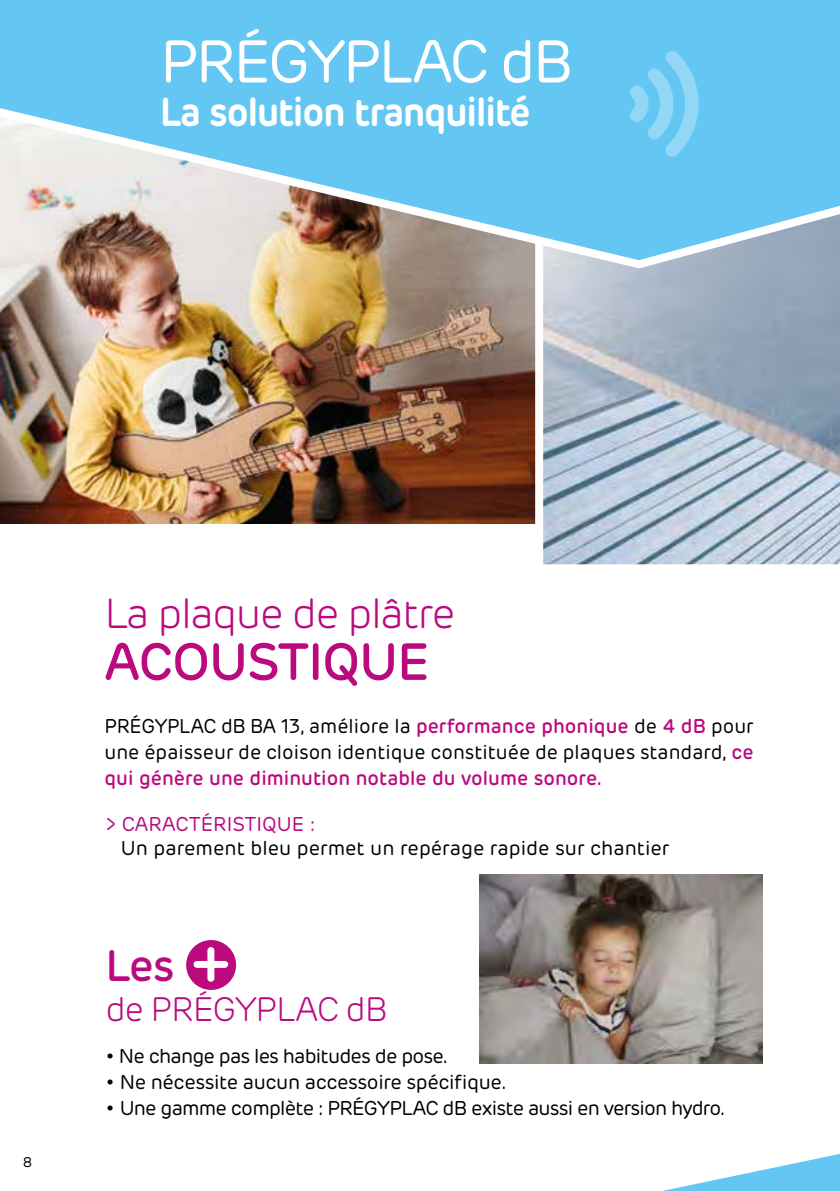
<style>
.page{position:relative;width:840px;height:1191px;background:#fff}
.page>*{position:absolute;margin:0;border:0;box-sizing:border-box;transform-origin:0 0}
.t1{font:500 68px "Rubrik";color:#fff}
.t2{font:60px "Rubrik";letter-spacing:-.05em;color:#fff}
.t3{font:500 52px "Rubrik";letter-spacing:-.02em;color:#ba0a7e}
.t4{font:500 44px "Rubrik";color:#ba0a7e}
.t5{font:300 42px "Rubrik";letter-spacing:-.04em;color:#ba0a7e}
.t6{font:600 40px "Rubrik";letter-spacing:-.03em;color:#fff;scale:.93 1}
.t7{font:300 34px "Rubrik";letter-spacing:-.04em;color:#ba0a7e}
.t8{font:20px/26px "Rubrik";letter-spacing:-.02em;color:#000;text-align:justify}
.t9{font:20px "Rubrik";letter-spacing:-.04em;color:#000}
.t10{font:20px "Rubrik";color:#000}
.t11{font:20px "Rubrik";color:#ba0a7e}
.t12{font:14px "Rubrik";color:#000}
.s1{font-weight:500;color:#ba0a7e}
</style>
<div class="page">
<img style="left:543px;top:272px;width:296px;height:292px">
<img style="left:0;top:272px;width:535px;height:251px">
<svg style="left:0;top:0;width:839px;height:272px;background:#81c5e2"></svg>
<svg style="left:629px;top:50px;width:69px;height:107px;background:#76cdf4"></svg>
<img style="left:479px;top:874px;width:282px;height:189px">
<svg style="left:662px;top:1154px;width:177px;height:37px"></svg>
<div style="left:186px;top:940px;width:50px;height:50px;background:#ba0a7e;border-radius:50%"></div>
<h2 class="t2" style="left:160px;top:26px;width:414px">PRÉGYPLAC dB</h2>
<h3 class="t6" style="left:160px;top:87px;width:400px">La solution tranquilité</h3>
<p class="t12" style="left:23px;top:1154px;width:11px">8</p>
<h3 class="t5" style="left:104px;top:589px;width:352px">La plaque de plâtre</h3>
<h3 class="t3" style="left:104px;top:630px;width:326px">ACOUSTIQUE</h3>
<p class="t8" style="left:104px;top:713px;width:650px">PRÉGYPLAC dB BA 13, améliore la <span class="s1">performance phonique</span> de <span class="s1">4 dB</span> pour une épaisseur de cloison identique constituée de plaques standard, <span class="s1">ce qui génère une diminution notable du volume sonore.</span></p>
<p class="t11" style="left:104px;top:811px;width:212px">&gt; CARACTÉRISTIQUE :</p>
<p class="t10" style="left:121px;top:835px;width:550px">Un parement bleu permet un repérage rapide sur chantier</p>
<h1 class="t1" style="left:189px;top:923px;width:44px">+</h1>
<h3 class="t4" style="left:105px;top:939px;width:70px">Les</h3>
<h3 class="t7" style="left:105px;top:989px;width:283px">de PRÉGYPLAC dB</h3>
<p class="t9" style="left:105px;top:1043px;width:344px">• Ne change pas les habitudes de pose.</p>
<p class="t8" style="left:105px;top:1069px;width:402px">• Ne nécessite aucun accessoire spécifique.</p>
<p class="t9" style="left:105px;top:1095px;width:621px">• Une gamme complète : PRÉGYPLAC dB existe aussi en version hydro.</p>
</div>
